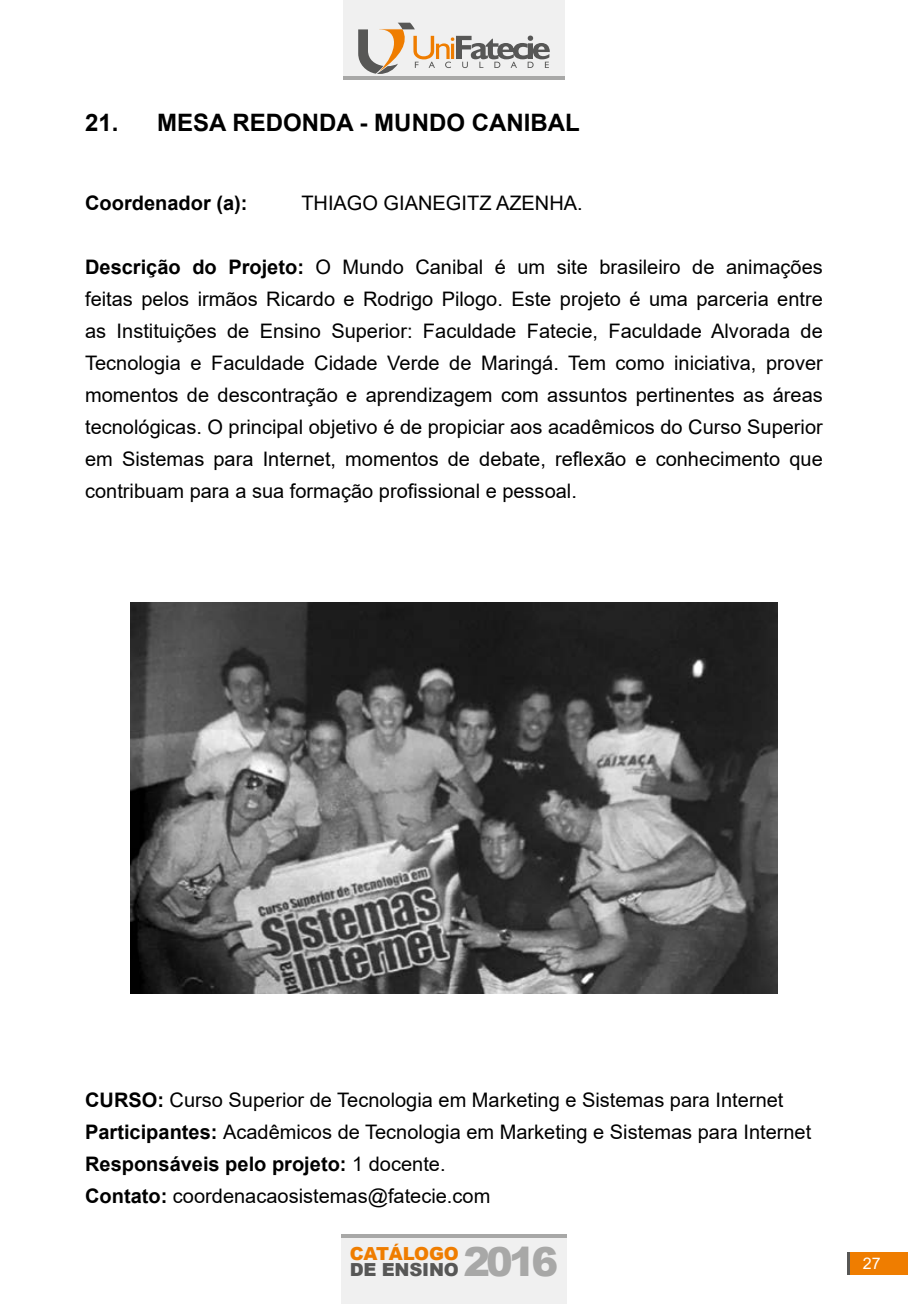
<style>
.page{position:relative;width:908px;height:1304px;background:#fff}
.page>*{position:absolute;margin:0;border:0;box-sizing:border-box;transform-origin:0 0}
.t1{font:900 40px "Arial";color:#a8a8a7}
.t2{font:700 24px "Arial";color:#000}
.t3{font:20px/32px "Arial";color:#000;text-align:justify}
.t4{font:700 20px "Arial";color:#000}
.t5{font:900 18px "Arial";letter-spacing:-.01em;color:#ef7d00}
.t6{font:900 18px "Arial";letter-spacing:-.01em;color:#575756}
.t7{font:16px "Arial";color:#fff}
.s1{font-weight:700}
</style>
<div class="page">
<div style="left:847px;top:1253px;width:60px;height:22px;background:#ef7d00"></div>
<hr style="left:846px;top:1253px;width:3px;height:22px;background:#575756">
<div style="left:343px;top:0;width:221px;height:76px;background:#f0f0f0"></div>
<hr style="left:343px;top:76px;width:221px;height:4px;background:#a8a8a7">
<svg style="left:358px;top:23px;width:191px;height:51px"></svg>
<div style="left:341px;top:1237px;width:225px;height:67px;background:#f0f0f0"></div>
<hr style="left:341px;top:1234px;width:225px;height:3px;background:#a8a8a7">
<img style="left:130px;top:602px;width:647px;height:391px">
<p class="t2" style="left:85px;top:106px;width:496px">21. MESA REDONDA - MUNDO CANIBAL</p>
<p class="t4" style="left:85px;top:189px;width:164px">Coordenador (a):</p>
<p class="t3" style="left:301px;top:187px;width:283px">THIAGO GIANEGITZ AZENHA.</p>
<p class="t3" style="left:85px;top:251px;width:739px"><span class="s1">Descrição do Projeto:</span> O Mundo Canibal é um site brasileiro de animações feitas pelos irmãos Ricardo e Rodrigo Pilogo. Este projeto é uma parceria entre as Instituições de Ensino Superior: Faculdade Fatecie, Faculdade Alvorada de Tecnologia e Faculdade Cidade Verde de Maringá. Tem como iniciativa, prover momentos de descontração e aprendizagem com assuntos pertinentes as áreas tecnológicas. O principal objetivo é de propiciar aos acadêmicos do Curso Superior em Sistemas para Internet, momentos de debate, reflexão e conhecimento que contribuam para a sua formação profissional e pessoal.</p>
<p class="t3" style="left:85px;top:1083px;width:727px;text-align:left"><span class="s1">CURSO:</span> Curso Superior de Tecnologia em Marketing e Sistemas para Internet <span class="s1">Participantes:</span> Acadêmicos de Tecnologia em Marketing e Sistemas para Internet <span class="s1">Responsáveis pelo projeto:</span> 1 docente.<br><span class="s1">Contato:</span> coordenacaosistemas@fatecie.com</p>
<p class="t5" style="left:349px;top:1241px;width:111px">CATÁLOGO</p>
<p class="t6" style="left:349px;top:1256px;width:111px">DE ENSINO</p>
<h1 class="t1" style="left:463px;top:1233px;width:96px">2016</h1>
<p class="t7" style="left:862px;top:1252px;width:19px">27</p>
</div>
